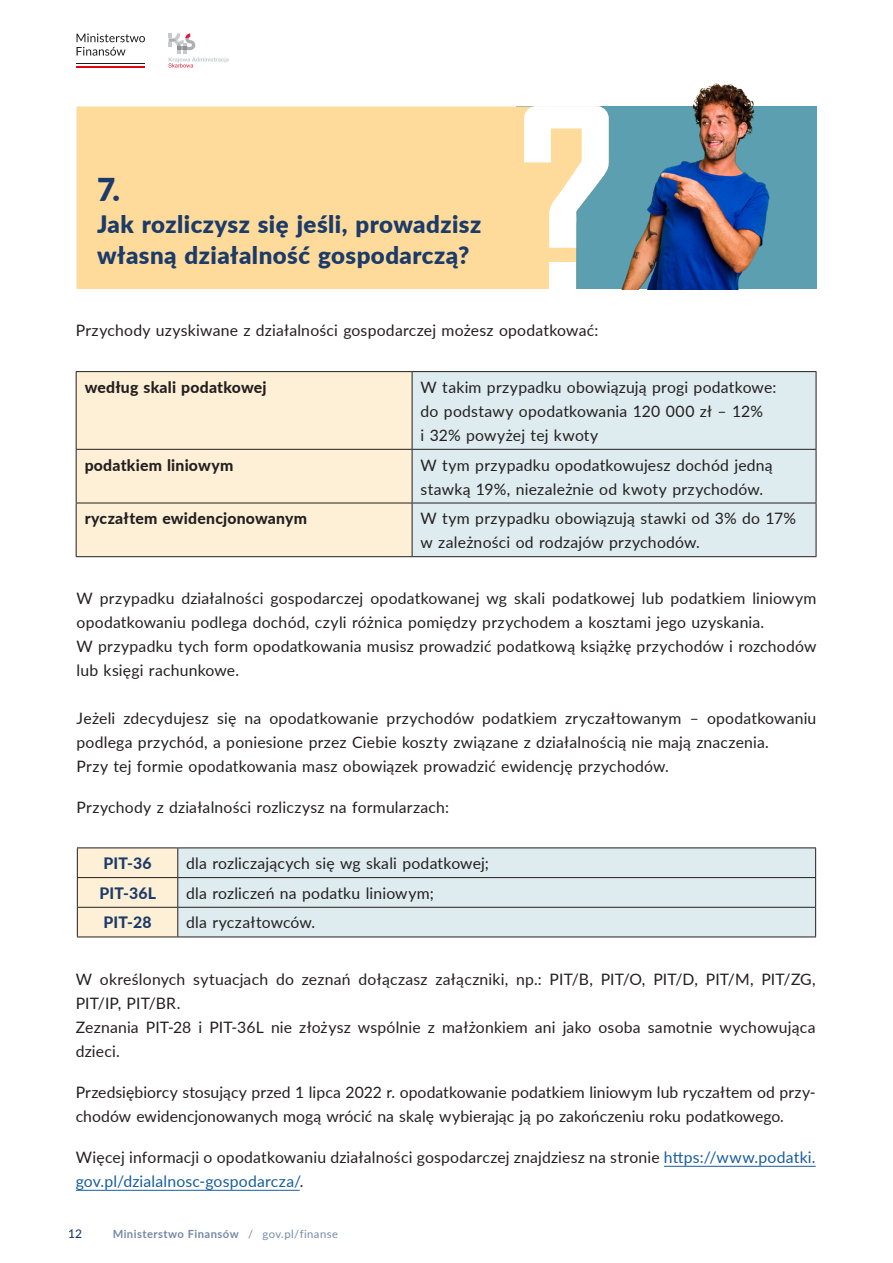
<style>
.page{position:relative;width:893px;height:1263px;background:#fff}
.page>*{position:absolute;margin:0;border:0;box-sizing:border-box;transform-origin:0 0}
.Nr_rozdzialu{font:900 31.5px "Lato";color:#1c3b69}
.tytul_1{font:900 24px/31.5px "Lato";letter-spacing:.02em;color:#1c3b69}
.TXT_1{font:15.75px/24px "Lato";letter-spacing:.015em;color:#231f20}
.TXT_1_od__4{font:15.75px/24px "Lato";letter-spacing:.01em;color:#231f20}
.tab_txt_L{font:15.75px/24px "Lato";letter-spacing:.015em;color:#231f20}
.WYL_1{font:15.75px "Lato";letter-spacing:.01em;color:#231f20}
.tab_txt_L-2{font:800 15.75px "Lato";letter-spacing:.015em;color:#231f20}
.tab_naglowek_C{font:800 15.75px "Lato";letter-spacing:.01em;color:#1c3b69}
.t1{font:500 12px "Lato";color:#1c3b69}
.t2{font:700 11.25px "Lato";letter-spacing:.04em;color:#7789a5}
.s1{color:#175d9e}
.s2{font-weight:400}
</style>
<div class="page">
<div style="left:77px;top:106px;width:450px;height:183px;background:#fedb9b"></div>
<svg style="left:524px;top:106px;width:3px;height:142px"></svg>
<div style="left:77px;top:372px;width:335px;height:184px;background:#fef0d6"></div>
<div style="left:413px;top:372px;width:403px;height:184px;background:#deecef"></div>
<hr style="left:76px;top:371px;width:336px;height:1px;background:#231f20">
<hr style="left:76px;top:372px;width:1px;height:77px;background:#231f20">
<hr style="left:76px;top:449px;width:336px;height:1px;background:#231f20">
<hr style="left:76px;top:450px;width:1px;height:53px;background:#231f20">
<hr style="left:76px;top:503px;width:336px;height:1px;background:#231f20">
<hr style="left:76px;top:503px;width:1px;height:53px;background:#231f20">
<hr style="left:76px;top:556px;width:336px;height:1px;background:#231f20">
<hr style="left:412px;top:371px;width:404px;height:1px;background:#231f20">
<hr style="left:412px;top:372px;width:1px;height:77px;background:#231f20">
<hr style="left:816px;top:372px;width:1px;height:77px;background:#231f20">
<hr style="left:412px;top:449px;width:404px;height:1px;background:#231f20">
<hr style="left:412px;top:450px;width:1px;height:53px;background:#231f20">
<hr style="left:816px;top:450px;width:1px;height:53px;background:#231f20">
<hr style="left:412px;top:503px;width:404px;height:1px;background:#231f20">
<hr style="left:412px;top:503px;width:1px;height:53px;background:#231f20">
<hr style="left:816px;top:503px;width:1px;height:53px;background:#231f20">
<hr style="left:412px;top:556px;width:404px;height:1px;background:#231f20">
<div style="left:178px;top:848px;width:637px;height:88px;background:#deecef"></div>
<hr style="left:77px;top:847px;width:101px;height:1px;background:#231f20">
<hr style="left:178px;top:847px;width:638px;height:1px;background:#231f20">
<hr style="left:178px;top:877px;width:638px;height:1px;background:#231f20">
<hr style="left:178px;top:907px;width:638px;height:1px;background:#231f20">
<svg style="left:77px;top:848px;width:101px;height:89px;background:#f3e5cd"></svg>
<svg style="left:815px;top:848px;width:1px;height:88px"></svg>
<hr style="left:178px;top:936px;width:638px;height:1px;background:#231f20">
<hr style="left:664px;top:1166px;width:152px;height:1px;background:#175d9e">
<hr style="left:76px;top:1190px;width:224px;height:1px;background:#175d9e">
<hr style="left:77px;top:65px;width:68px;height:2px;background:#e30512">
<hr style="left:77px;top:63px;width:68px;height:1px;background:#1c1c1c">
<svg style="left:77px;top:33px;width:68px;height:23px"></svg>
<svg style="left:168px;top:33px;width:61px;height:35px"></svg>
<img style="left:527px;top:83px;width:290px;height:206px">
<p class="Nr_rozdzialu" style="left:97px;top:166px;width:25px">7.</p>
<p class="tytul_1" style="left:97px;top:207px;width:386px">Jak rozliczysz się jeśli, prowadzisz własną działalność gospodarczą?</p>
<p class="WYL_1" style="left:76px;top:319px;width:524px">Przychody uzyskiwane z działalności gospodarczej możesz opodatkować:</p>
<p class="tab_txt_L-2" style="left:85px;top:375px;width:183px">według skali podatkowej</p>
<p class="tab_txt_L" style="left:421px;top:374px;width:357px">W takim przypadku obowiązują progi podatkowe:</p>
<p class="tab_txt_L" style="left:421px;top:398px;width:344px">do podstawy opodatkowania 120 000 zł – 12% i 32% powyżej tej kwoty</p>
<p class="tab_txt_L-2" style="left:85px;top:453px;width:150px">podatkiem liniowym</p>
<p class="tab_txt_L" style="left:421px;top:452px;width:354px">W tym przypadku opodatkowujesz dochód jedną stawką 19%, niezależnie od kwoty przychodów.</p>
<p class="tab_txt_L-2" style="left:85px;top:507px;width:224px">ryczałtem ewidencjonowanym</p>
<p class="tab_txt_L" style="left:421px;top:506px;width:377px">W tym przypadku obowiązują stawki od 3% do 17% w zależności od rodzajów przychodów.</p>
<p class="TXT_1" style="left:77px;top:585px;width:741px">W przypadku działalności gospodarczej opodatkowanej wg skali podatkowej lub podatkiem liniowym opodatkowaniu podlega dochód, czyli różnica pomiędzy przychodem a kosztami jego uzyskania.</p>
<p class="TXT_1" style="left:77px;top:633px;width:741px">W przypadku tych form opodatkowania musisz prowadzić podatkową książkę przychodów i rozchodów lub księgi rachunkowe.</p>
<p class="TXT_1" style="left:77px;top:705px;width:741px">Jeżeli zdecydujesz się na opodatkowanie przychodów podatkiem zryczałtowanym – opodatkowaniu podlega przychód, a poniesione przez Ciebie koszty związane z działalnością nie mają znaczenia.</p>
<p class="TXT_1_od__4" style="left:77px;top:753px;width:594px">Przy tej formie opodatkowania masz obowiązek prowadzić ewidencję przychodów.</p>
<p class="WYL_1" style="left:77px;top:796px;width:374px">Przychody z działalności rozliczysz na formularzach:</p>
<p class="tab_naglowek_C" style="left:103px;top:852px;width:50px">PIT-36</p>
<p class="WYL_1" style="left:186px;top:852px;width:304px">dla rozliczających się wg skali podatkowej;</p>
<p class="tab_naglowek_C" style="left:100px;top:881px;width:58px">PIT-36L</p>
<p class="WYL_1" style="left:186px;top:882px;width:249px">dla rozliczeń na podatku liniowym;</p>
<p class="tab_naglowek_C" style="left:103px;top:911px;width:50px">PIT-28</p>
<p class="WYL_1" style="left:186px;top:911px;width:130px">dla ryczałtowców.</p>
<p class="TXT_1" style="left:76px;top:966px;width:741px">W określonych sytuacjach do zeznań dołączasz załączniki, np.: PIT/B, PIT/O, PIT/D, PIT/M, PIT/ZG,<br>PIT/IP, PIT/BR.</p>
<p class="TXT_1_od__4" style="left:76px;top:1014px;width:741px">Zeznania PIT-28 i PIT-36L nie złożysz wspólnie z małżonkiem ani jako osoba samotnie wychowująca dzieci.</p>
<p class="TXT_1_od__4" style="left:76px;top:1079px;width:741px">Przedsiębiorcy stosujący przed 1 lipca 2022 r. opodatkowanie podatkiem liniowym lub ryczałtem od przy&shy;chodów ewidencjonowanych mogą wrócić na skalę wybierając ją po zakończeniu roku podatkowego.</p>
<p class="TXT_1" style="left:76px;top:1144px;width:741px">Więcej informacji o opodatkowaniu działalności gospodarczej znajdziesz na stronie <span class="s1">https://www.podatki. gov.pl/dzialalnosc-gospodarcza/</span>.</p>
<p class="t1" style="left:68px;top:1225px;width:15px">12</p>
<p class="t2" style="left:113px;top:1225px;width:227px">Ministerstwo Finansów <span class="s2">/ gov.pl/finanse</span></p>
</div>
